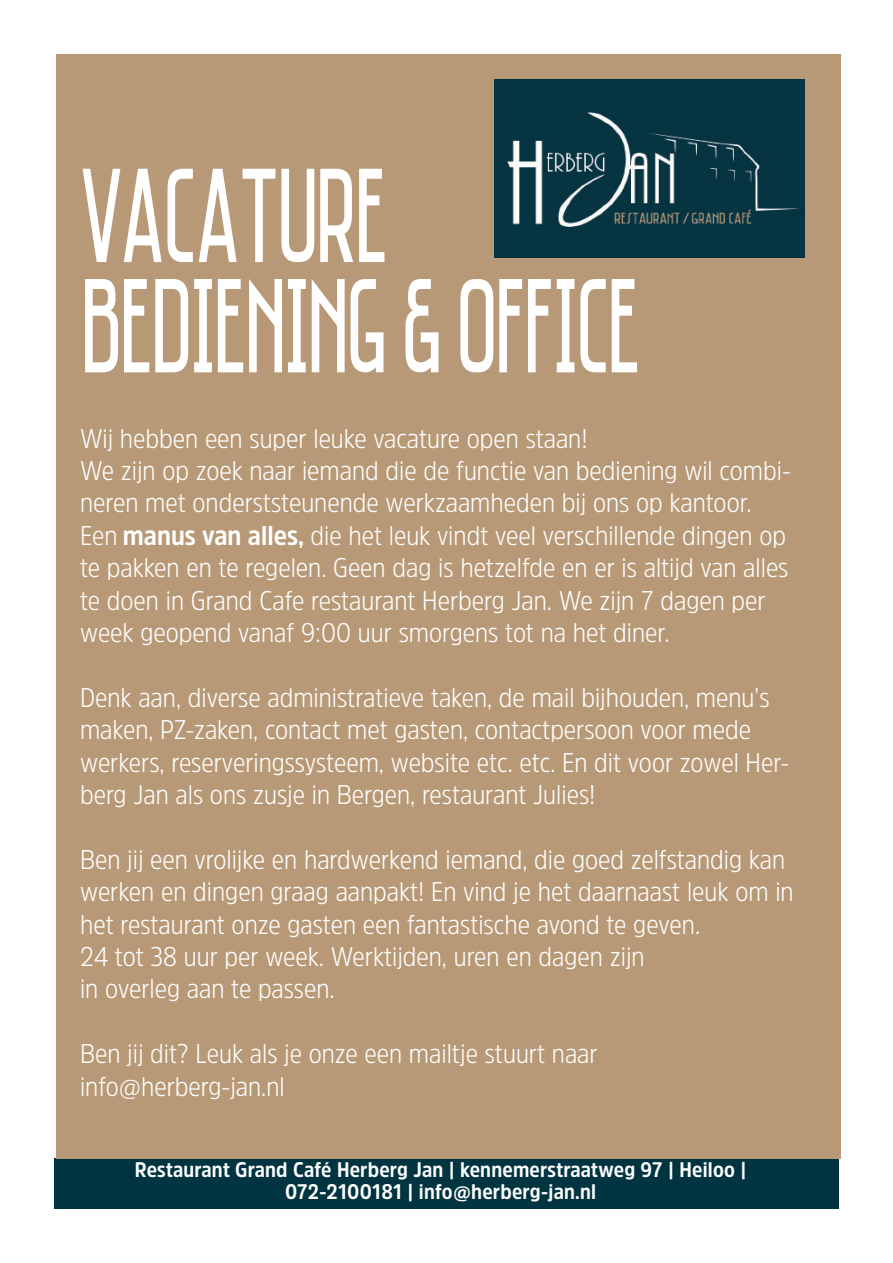
<style>
.page{position:relative;width:893px;height:1263px;background:#fff}
.page>*{position:absolute;margin:0;border:0;box-sizing:border-box;transform-origin:0 0}
.t1{font:136.5px "Saniretro";letter-spacing:-.04em;color:#fff;scale:.76 1}
.t2{font:300 27px/32.4px "Amsi Pro Narw";color:#fff}
.Body{font:700 21px "Amsi Pro Narw";letter-spacing:.01em;color:#fff}
.s1{font-weight:700}
</style>
<div class="page">
<div style="left:54px;top:1158px;width:785px;height:51px;background:#003441"></div>
<div style="left:56px;top:54px;width:785px;height:1104px;background:#b89977"></div>
<img style="left:495px;top:80px;width:310px;height:178px">
<p class="t1" style="left:80px;top:135px;width:409px">VACATURE</p>
<p class="t1" style="left:80px;top:246px;width:741px">BEDIENING &amp; OFFICE</p>
<p class="t2" style="left:80px;top:421px;width:509px">Wij hebben een super leuke vacature open staan!</p>
<p class="t2" style="left:80px;top:453px;width:712px">We zijn op zoek naar iemand die de functie van bediening wil combi&shy;neren met onderststeunende werkzaamheden bij ons op kantoor.</p>
<p class="t2" style="left:80px;top:518px;width:710px">Een <span class="s1">manus van alles,</span> die het leuk vindt veel verschillende dingen op te pakken en te regelen. Geen dag is hetzelfde en er is altijd van alles te doen in Grand Cafe restaurant Herberg Jan. We zijn 7 dagen per week geopend vanaf 9:00 uur smorgens tot na het diner.</p>
<p class="t2" style="left:80px;top:680px;width:711px">Denk aan, diverse administratieve taken, de mail bijhouden, menu’s maken, PZ-zaken, contact met gasten, contactpersoon voor mede werkers, reserveringssysteem, website etc. etc. En dit voor zowel Her&shy;berg Jan als ons zusje in Bergen, restaurant Julies!</p>
<p class="t2" style="left:80px;top:842px;width:715px">Ben jij een vrolijke en hardwerkend iemand, die goed zelfstandig kan werken en dingen graag aanpakt! En vind je het daarnaast leuk om in het restaurant onze gasten een fantastische avond te geven.</p>
<p class="t2" style="left:80px;top:939px;width:566px">24 tot 38 uur per week. Werktijden, uren en dagen zijn</p>
<p class="t2" style="left:80px;top:972px;width:256px">in overleg aan te passen.</p>
<p class="t2" style="left:80px;top:1037px;width:519px">Ben jij dit? Leuk als je onze een mailtje stuurt naar</p>
<p class="t2" style="left:80px;top:1069px;width:206px">info@herberg-jan.nl</p>
<p class="Body" style="left:135px;top:1155px;width:613px">Restaurant Grand Café Herberg Jan | kennemerstraatweg 97 | Heiloo |</p>
<p class="Body" style="left:285px;top:1177px;width:313px">072-2100181 | info@herberg-jan.nl</p>
</div>
